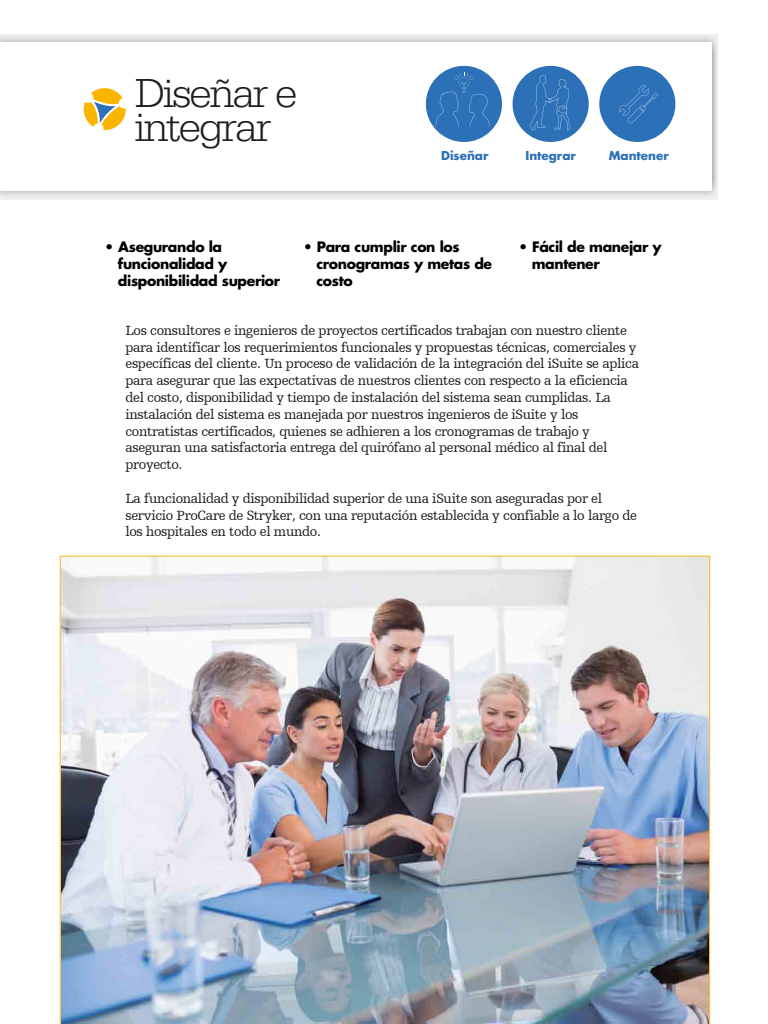
<style>
.page{position:relative;width:768px;height:1024px;background:#fff}
.page>*{position:absolute;margin:0;border:0;box-sizing:border-box;transform-origin:0 0}
.t1{font:300 42px/33.9px "URW Egyptienne TOT";letter-spacing:-.05em;color:#1e1e1c}
.t2{font:14px/16.8px "Humanist Slabserif 712 BT";letter-spacing:-.025em;color:#1d1d1b}
.t3{font:700 14px/16.8px "Futura Std";letter-spacing:-.025em;color:#000}
.t4{font:700 11.9px "Futura Std";color:#2c70b7}
</style>
<div class="page">
<img style="left:0;top:35px;width:717px;height:164px">
<div style="left:0;top:42px;width:711px;height:149px;background:#fff"></div>
<svg style="left:83px;top:88px;width:43px;height:43px"></svg>
<div style="left:512px;top:66px;width:76px;height:76px;background:#2c70b7;border-radius:50%"></div>
<svg style="left:529px;top:75px;width:41px;height:55px"></svg>
<div style="left:599px;top:66px;width:76px;height:76px;background:#2c70b7;border-radius:50%"></div>
<svg style="left:619px;top:85px;width:39px;height:38px"></svg>
<div style="left:426px;top:66px;width:76px;height:76px;background:#2c70b7;border-radius:50%"></div>
<svg style="left:435px;top:72px;width:55px;height:55px"></svg>
<img style="left:60px;top:556px;width:650px;height:468px">
<h1 class="t1" style="left:135px;top:76px;width:164px">Diseñar e integrar</h1>
<p class="t4" style="left:441px;top:147px;width:49px">Diseñar</p>
<p class="t4" style="left:525px;top:147px;width:52px">Integrar</p>
<p class="t4" style="left:608px;top:147px;width:61px">Mantener</p>
<p class="t3" style="left:118px;top:238px;width:164px;text-indent:-13px">• Asegurando la funcionalidad y disponibilidad superior</p>
<p class="t3" style="left:316px;top:238px;width:177px;text-indent:-13px">• Para cumplir con los cronogramas y metas de costo</p>
<p class="t3" style="left:531px;top:238px;width:131px;text-indent:-13px">• Fácil de manejar y mantener</p>
<p class="t2" style="left:125px;top:321px;width:515px">Los consultores e ingenieros de proyectos certificados trabajan con nuestro cliente para identificar los requerimientos funcionales y propuestas técnicas, comerciales y específicas del cliente. Un proceso de validación de la integración del iSuite se aplica para asegurar que las expectativas de nuestros clientes con respecto a la eficiencia del costo, disponibilidad y tiempo de instalación del sistema sean cumplidas. La instalación del sistema es manejada por nuestros ingenieros de iSuite y los contratistas certificados, quienes se adhieren a los cronogramas de trabajo y aseguran una satisfactoria entrega del quirófano al personal médico al final del proyecto.</p>
<p class="t2" style="left:125px;top:489px;width:513px">La funcionalidad y disponibilidad superior de una iSuite son aseguradas por el servicio ProCare de Stryker, con una reputación establecida y confiable a lo largo de los hospitales en todo el mundo.</p>
</div>
